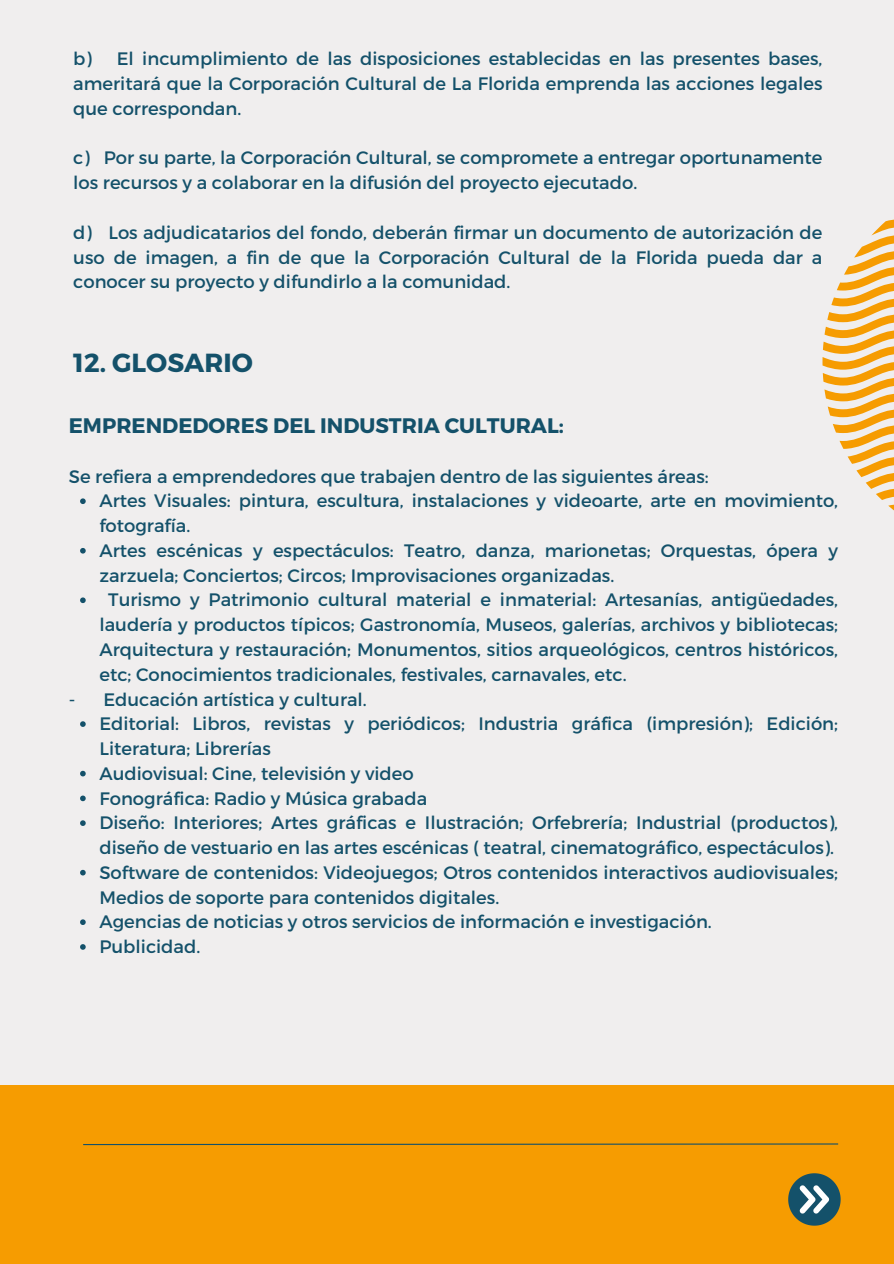
<style>
.page{position:relative;width:894px;height:1264px;background:#fff}
.page>*{position:absolute;margin:0;border:0;box-sizing:border-box;transform-origin:0 0}
.t1{font:700 26.1px "Montserrat";color:#14516a}
.t2{font:700 21px "Montserrat";color:#14516a}
.t3{font:18px/24.8px "Montserrat";color:#14516a}
</style>
<div class="page">
<div style="left:0;top:0;width:893px;height:1263px;background:#f69c01"></div>
<div style="left:0;top:0;width:893px;height:1084px;background:#f0eeee"></div>
<svg style="left:83px;top:1143px;width:756px;height:2px;background:#77713b"></svg>
<svg style="left:788px;top:1173px;width:52px;height:52px"></svg>
<svg style="left:822px;top:219px;width:71px;height:291px"></svg>
<svg style="left:80px;top:498px;width:6px;height:6px"></svg>
<svg style="left:80px;top:548px;width:6px;height:5px"></svg>
<svg style="left:80px;top:597px;width:6px;height:6px"></svg>
<svg style="left:80px;top:721px;width:6px;height:6px"></svg>
<svg style="left:80px;top:770px;width:6px;height:6px"></svg>
<svg style="left:80px;top:795px;width:6px;height:6px"></svg>
<svg style="left:80px;top:820px;width:6px;height:6px"></svg>
<svg style="left:80px;top:869px;width:6px;height:6px"></svg>
<svg style="left:80px;top:919px;width:6px;height:6px"></svg>
<svg style="left:80px;top:944px;width:6px;height:5px"></svg>
<p class="t3" style="left:73px;top:46px;width:750px;text-align:justify">b) El incumplimiento de las disposiciones establecidas en las presentes bases, ameritará que la Corporación Cultural de La Florida emprenda las acciones legales que correspondan.</p>
<p class="t3" style="left:73px;top:145px;width:750px">c) Por su parte, la Corporación Cultural, se compromete a entregar oportunamente los recursos y a colaborar en la difusión del proyecto ejecutado.</p>
<p class="t3" style="left:73px;top:219px;width:750px;text-align:justify">d) Los adjudicatarios del fondo, deberán firmar un documento de autorización de uso de imagen, a fin de que la Corporación Cultural de la Florida pueda dar a conocer su proyecto y difundirlo a la comunidad.</p>
<p class="t1" style="left:73px;top:345px;width:181px">12. GLOSARIO</p>
<p class="t2" style="left:69px;top:412px;width:496px">EMPRENDEDORES DEL INDUSTRIA CULTURAL:</p>
<h1 class="t3" style="left:69px;top:463px;width:641px">Se refiera a emprendedores que trabajen dentro de las siguientes áreas:</h1>
<h2 class="t3" style="left:99px;top:487px;width:740px">Artes Visuales: pintura, escultura, instalaciones y videoarte, arte en movimiento, fotografía.</h2>
<p class="t3" style="left:99px;top:537px;width:740px">Artes escénicas y espectáculos: Teatro, danza, marionetas; Orquestas, ópera y zarzuela; Conciertos; Circos; Improvisaciones organizadas.</p>
<p class="t3" style="left:99px;top:586px;width:740px;text-align:justify;text-indent:9px">Turismo y Patrimonio cultural material e inmaterial: Artesanías, antigüedades, laudería y productos típicos; Gastronomía, Museos, galerías, archivos y bibliotecas; Arquitectura y restauración; Monumentos, sitios arqueológicos, centros históricos, etc; Conocimientos tradicionales, festivales, carnavales, etc.</p>
<p class="t3" style="left:69px;top:685px;width:299px">- Educación artística y cultural.</p>
<p class="t3" style="left:99px;top:710px;width:740px">Editorial: Libros, revistas y periódicos; Industria gráfica (impresión); Edición;<br>Literatura; Librerías</p>
<p class="t3" style="left:99px;top:760px;width:316px">Audiovisual: Cine, televisión y video</p>
<p class="t3" style="left:99px;top:784px;width:329px">Fonográfica: Radio y Música grabada</p>
<p class="t3" style="left:99px;top:809px;width:740px">Diseño: Interiores; Artes gráficas e Ilustración; Orfebrería; Industrial (productos), diseño de vestuario en las artes escénicas ( teatral, cinematográfico, espectáculos).</p>
<p class="t3" style="left:99px;top:859px;width:740px">Software de contenidos: Videojuegos; Otros contenidos interactivos audiovisuales;<br>Medios de soporte para contenidos digitales.</p>
<p class="t3" style="left:99px;top:908px;width:613px">Agencias de noticias y otros servicios de información e investigación.</p>
<p class="t3" style="left:99px;top:933px;width:102px">Publicidad.</p>
</div>
